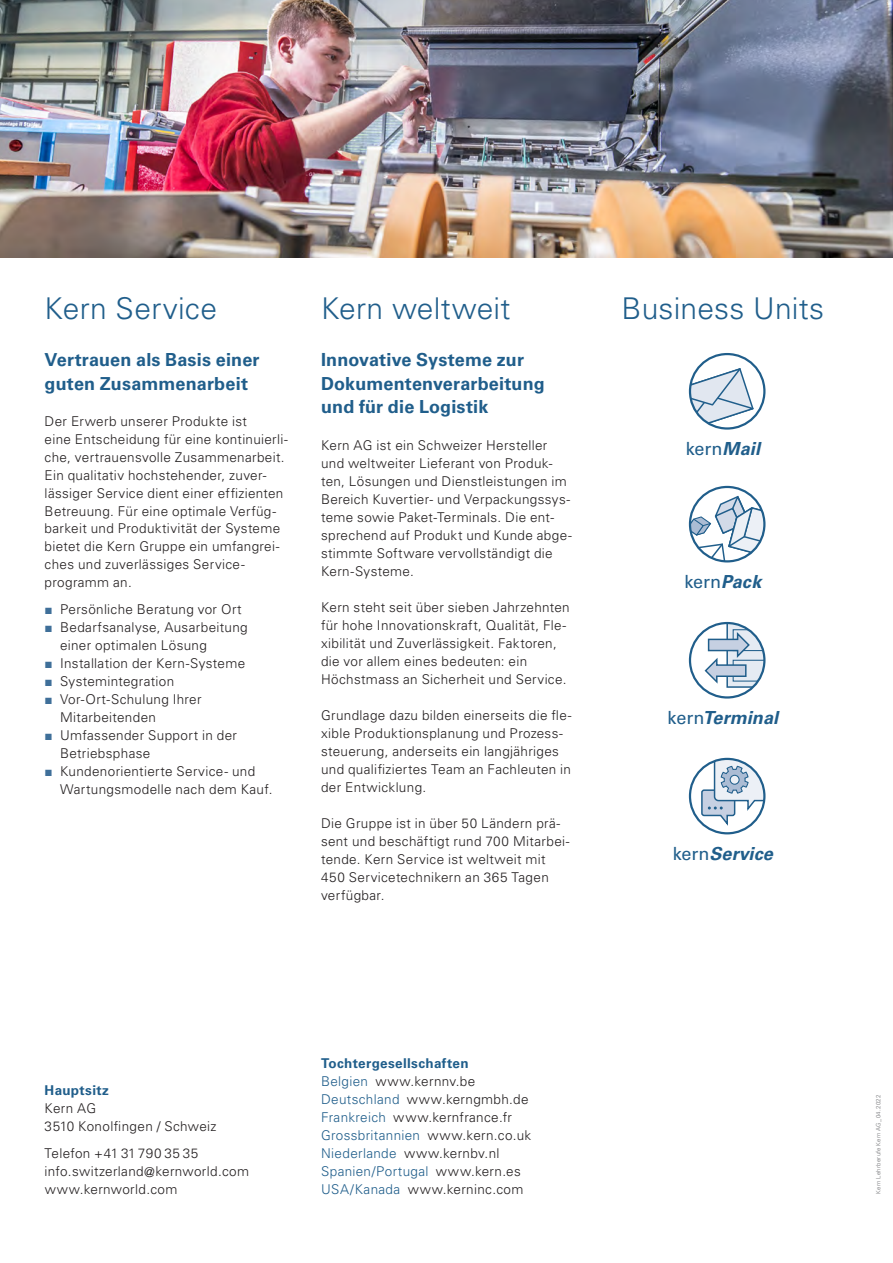
<style>
.page{position:relative;width:893px;height:1263px;background:#fff}
.page>*{position:absolute;margin:0;border:0;box-sizing:border-box;transform-origin:0 0}
.t1{font:300 30px "Univers LT Std";letter-spacing:.005em;color:#205e8b}
.t2{font:700 18px/24px "Univers LT Std";letter-spacing:.01em;color:#205e8b}
.t3{font:italic 700 18px "Univers LT Std";letter-spacing:.005em;color:#205e8b}
.t4{font:18px "Univers LT Std";color:#205e8b}
.t5{font:300 13.5px/18px "Univers LT Std";letter-spacing:.025em;color:#231f20}
.t6{font:700 13.5px "Univers LT Std";letter-spacing:.025em;color:#205e8b}
.t7{font:300 6px "Univers LT Std";letter-spacing:.04em;color:#6c6d70}
.s1{font-family:"Arial";font-weight:400;color:#3f6f99}
.s2{font-weight:700;font-style:italic}
.s3{font-weight:400;font-style:normal}
.s4{font-weight:700;color:#205e8b}
.s5{color:#205e8b}
</style>
<div class="page">
<img style="left:0;top:0;width:893px;height:257px">
<svg style="left:690px;top:354px;width:74px;height:74px"></svg>
<svg style="left:690px;top:366px;width:68px;height:62px"></svg>
<div style="left:689px;top:353px;width:76px;height:77px;border:2px solid #205e8b;border-radius:50%"></div>
<svg style="left:690px;top:487px;width:74px;height:74px"></svg>
<svg style="left:690px;top:495px;width:74px;height:66px"></svg>
<div style="left:689px;top:486px;width:76px;height:76px;border:2px solid #205e8b;border-radius:50%"></div>
<svg style="left:703px;top:623px;width:61px;height:65px"></svg>
<div style="left:689px;top:622px;width:76px;height:76px;border:2px solid #205e8b;border-radius:50%"></div>
<svg style="left:690px;top:759px;width:74px;height:74px"></svg>
<svg style="left:700px;top:759px;width:64px;height:69px"></svg>
<div style="left:689px;top:758px;width:76px;height:76px;border:2px solid #205e8b;border-radius:50%"></div>
<h1 class="t1" style="left:45px;top:291px;width:174px">Kern Service</h1>
<h2 class="t2" style="left:45px;top:347px;width:216px">Vertrauen als Basis einer guten Zusammenarbeit</h2>
<p class="t5" style="left:45px;top:412px;width:245px">Der Erwerb unserer Produkte ist<br>eine Entscheidung für eine kontinuierli&shy;che, vertrauensvolle Zusammenarbeit.<br>Ein qualitativ hochstehender, zuver&shy;lässiger Service dient einer effizienten Betreuung. Für eine optimale Verfüg&shy;barkeit und Produktivität der Systeme bietet die Kern Gruppe ein umfangrei&shy;ches und zuverlässiges Service&shy;programm an.</p>
<p class="t5" style="left:45px;top:601px;width:199px"><span class="s1">■</span> Persönliche Beratung vor Ort</p>
<p class="t5" style="left:60px;top:619px;width:189px;text-indent:-15px"><span class="s1">■</span> Bedarfsanalyse, Ausarbeitung einer optimalen Lösung</p>
<p class="t5" style="left:45px;top:655px;width:202px"><span class="s1">■</span> Installation der Kern-Systeme</p>
<p class="t5" style="left:45px;top:673px;width:131px"><span class="s1">■</span> Systemintegration</p>
<p class="t5" style="left:60px;top:691px;width:143px;text-indent:-15px"><span class="s1">■</span> Vor-Ort-Schulung Ihrer<br>Mitarbeitenden</p>
<p class="t5" style="left:60px;top:727px;width:178px;text-indent:-15px"><span class="s1">■</span> Umfassender Support in der<br>Betriebsphase</p>
<p class="t5" style="left:60px;top:763px;width:214px;text-indent:-15px"><span class="s1">■</span> Kundenorientierte Service- und<br>Wartungsmodelle nach dem Kauf.</p>
<h1 class="t1" style="left:321px;top:291px;width:191px">Kern weltweit</h1>
<h2 class="t2" style="left:321px;top:347px;width:225px">Innovative Systeme zur<br>Dokumentenverarbeitung und für die Logistik</h2>
<p class="t5" style="left:321px;top:436px;width:252px">Kern AG ist ein Schweizer Hersteller und weltweiter Lieferant von Produk&shy;ten, Lösungen und Dienstleistungen im Bereich Kuvertier- und Verpackungssys&shy;teme sowie Paket-Terminals. Die ent&shy;sprechend auf Produkt und Kunde abge&shy;stimmte Software vervollständigt die Kern-Systeme.</p>
<p class="t5" style="left:321px;top:598px;width:250px">Kern steht seit über sieben Jahrzehnten für hohe Innovationskraft, Qualität, Fle&shy;xibilität und Zuverlässigkeit. Faktoren, die vor allem eines bedeuten: ein Höchstmass an Sicherheit und Service.</p>
<p class="t5" style="left:321px;top:706px;width:252px">Grundlage dazu bilden einerseits die fle&shy;xible Produktionsplanung und Prozess&shy;steuerung, anderseits ein langjähriges und qualifiziertes Team an Fachleuten in der Entwicklung.</p>
<p class="t5" style="left:321px;top:814px;width:250px">Die Gruppe ist in über 50 Ländern prä&shy;sent und beschäftigt rund 700 Mitarbei&shy;tende. Kern Service ist weltweit mit<br>450 Servicetechnikern an 365 Tagen verfügbar.</p>
<h1 class="t1" style="left:622px;top:291px;width:204px">Business Units</h1>
<h2 class="t4" style="left:686px;top:438px;width:76px">kern<span class="s2">Mail</span></h2>
<h2 class="t4" style="left:684px;top:571px;width:78px">kern<span class="s2">Pack</span></h2>
<h2 class="t3" style="left:668px;top:707px;width:112px"><span class="s3">kern</span>Terminal</h2>
<h2 class="t3" style="left:673px;top:843px;width:102px"><span class="s3">kern</span>Service</h2>
<p class="t6" style="left:45px;top:1082px;width:66px">Hauptsitz</p>
<p class="t5" style="left:45px;top:1099px;width:173px">Kern AG<br>3510 Konolfingen / Schweiz</p>
<p class="t5" style="left:45px;top:1144px;width:206px">Telefon +41 31 790 35 35 info.switzerland@kernworld.com www.kernworld.com</p>
<p class="t5" style="left:321px;top:1054px;width:212px"><span class="s4">Tochtergesellschaften<br></span><span class="s5">Belgien</span> www.kernnv.be<br><span class="s5">Deutschland</span> www.kerngmbh.de<br><span class="s5">Frankreich</span> www.kernfrance.fr<br><span class="s5">Grossbritannien</span> www.kern.co.uk<br><span class="s5">Niederlande</span> www.kernbv.nl<br><span class="s5">Spanien/Portugal</span> www.kern.es<br><span class="s5">USA/Kanada</span> www.kerninc.com</p>
<p class="t7" style="left:875px;top:1193px;width:101px;rotate:-90deg">Kern Lehrberufe Kern AG_04.2022</p>
</div>
